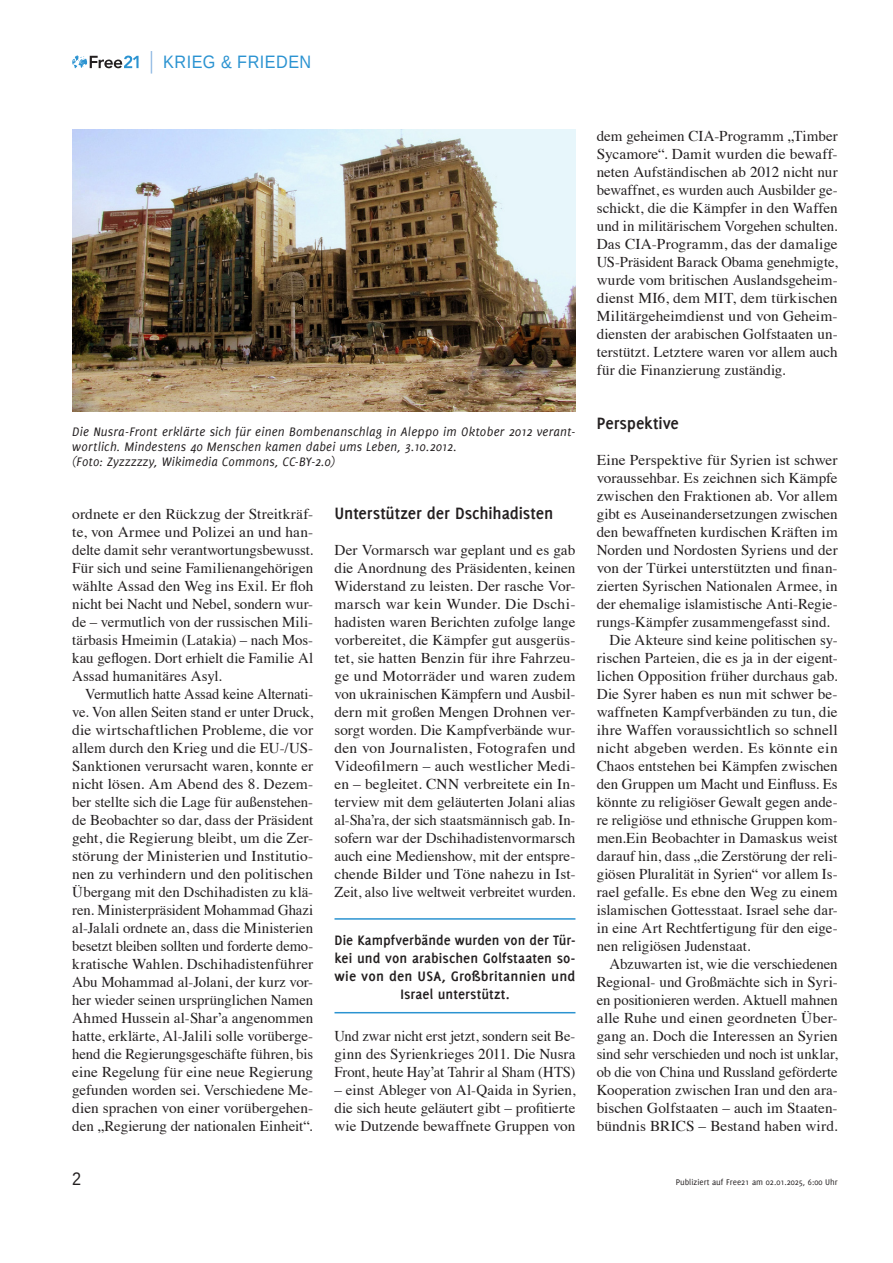
<style>
.page{position:relative;width:893px;height:1263px;background:#fff}
.page>*{position:absolute;margin:0;border:0;box-sizing:border-box;transform-origin:0 0}
.t1{font:700 18px "Delicious";letter-spacing:-.005em;color:#231f20}
.t2{font:18px "Liberation Sans";letter-spacing:.03em;color:#2b93d1;scale:.9 1}
.t3{font:18px "Liberation Sans";color:#231f20;scale:.9 1}
.t4{font:15px/18px "Times";color:#231f20;text-align:justify}
.t5{font:700 15px/18px "Delicious";letter-spacing:.01em;color:#231f20;text-align:center}
.t6{font:15px "Times";letter-spacing:.02em;color:#231f20}
.t7{font:italic 13.5px/15px "Delicious";letter-spacing:.015em;color:#231f20}
.t8{font:9px "Delicious";color:#231f20}
</style>
<div class="page">
<svg style="left:72px;top:55px;width:67px;height:13px"></svg>
<svg style="left:151px;top:51px;width:1px;height:23px"></svg>
<hr style="left:334px;top:918px;width:241px;height:2px;background:#2b93d1">
<hr style="left:334px;top:1012px;width:241px;height:1px;background:#2b93d1">
<img style="left:72px;top:130px;width:503px;height:281px">
<p class="t2" style="left:163px;top:51px;width:166px">KRIEG &amp; FRIEDEN</p>
<p class="t7" style="left:72px;top:424px;width:505px">Die Nusra-Front erklärte sich für einen Bombenanschlag in Aleppo im Oktober 2012 verant&shy;wortlich. Mindestens 40 Menschen kamen dabei ums Leben, 3.10.2012.<br>(Foto: Zyzzzzzy, Wikimedia Commons, CC-BY-2.0)</p>
<p class="t4" style="left:72px;top:504px;width:242px">ordnete er den Rückzug der Streitkräf&shy;te, von Armee und Polizei an und han&shy;delte damit sehr verantwortungsbewusst.<br>Für sich und seine Familienangehörigen wählte Assad den Weg ins Exil. Er floh nicht bei Nacht und Nebel, sondern wur&shy;de – vermutlich von der russischen Mili&shy;tärbasis Hmeimin (Latakia) – nach Mos&shy;kau geflogen. Dort erhielt die Familie Al Assad humanitäres Asyl.</p>
<p class="t4" style="left:72px;top:684px;width:242px;text-indent:13px">Vermutlich hatte Assad keine Alternati&shy;ve. Von allen Seiten stand er unter Druck, die wirtschaftlichen Probleme, die vor allem durch den Krieg und die EU-/US-Sanktionen verursacht waren, konnte er nicht lösen. Am Abend des 8. Dezem&shy;ber stellte sich die Lage für außenstehen&shy;de Beobachter so dar, dass der Präsident geht, die Regierung bleibt, um die Zer&shy;störung der Ministerien und Institutio&shy;nen zu verhindern und den politischen Übergang mit den Dschihadisten zu klä&shy;ren. Ministerpräsident Mohammad Ghazi al-Jalali ordnete an, dass die Ministerien besetzt bleiben sollten und forderte demo&shy;kratische Wahlen. Dschihadistenführer Abu Mohammad al-Jolani, der kurz vor&shy;her wieder seinen ursprünglichen Namen Ahmed Hussein al-Shar’a angenommen hatte, erklärte, Al-Jalili solle vorüberge&shy;hend die Regierungsgeschäfte führen, bis eine Regelung für eine neue Regierung gefunden worden sei. Verschiedene Me&shy;dien sprachen von einer vorübergehen&shy;den „Regierung der nationalen Einheit“.</p>
<p class="t1" style="left:334px;top:503px;width:220px">Unterstützer der Dschihadisten</p>
<p class="t4" style="left:334px;top:540px;width:243px">Der Vormarsch war geplant und es gab die Anordnung des Präsidenten, keinen Widerstand zu leisten. Der rasche Vor&shy;marsch war kein Wunder. Die Dschi&shy;hadisten waren Berichten zufolge lange vorbereitet, die Kämpfer gut ausgerüs&shy;tet, sie hatten Benzin für ihre Fahrzeu&shy;ge und Motorräder und waren zudem von ukrainischen Kämpfern und Ausbil&shy;dern mit großen Mengen Drohnen ver&shy;sorgt worden. Die Kampfverbände wur&shy;den von Journalisten, Fotografen und Videofilmern – auch westlicher Medi&shy;en – begleitet. CNN verbreitete ein In&shy;terview mit dem geläuterten Jolani alias al-Sha’ra, der sich staatsmännisch gab. In&shy;sofern war der Dschihadistenvormarsch auch eine Medienshow, mit der entspre&shy;chende Bilder und Töne nahezu in Ist-Zeit, also live weltweit verbreitet wurden.</p>
<p class="t5" style="left:334px;top:931px;width:242px">Die Kampfverbände wurden von der Tür&shy;kei und von arabischen Golfstaaten so&shy;wie von den USA, Großbritannien und Israel unterstützt.</p>
<p class="t4" style="left:334px;top:1026px;width:242px">Und zwar nicht erst jetzt, sondern seit Be&shy;ginn des Syrienkrieges 2011. Die Nusra Front, heute Hay’at Tahrir al Sham (HTS)</p>
<p class="t4" style="left:334px;top:1080px;width:242px">– einst Ableger von Al-Qaida in Syrien, die sich heute geläutert gibt – profitierte wie Dutzende bewaffnete Gruppen von</p>
<p class="t4" style="left:597px;top:126px;width:242px">dem geheimen CIA-Programm „Timber Sycamore“. Damit wurden die bewaff&shy;neten Aufständischen ab 2012 nicht nur bewaffnet, es wurden auch Ausbilder ge&shy;schickt, die die Kämpfer in den Waffen und in militärischem Vorgehen schulten.<br>Das CIA-Programm, das der damalige US-Präsident Barack Obama genehmigte, wurde vom britischen Auslandsgeheim&shy;dienst MI6, dem MIT, dem türkischen Militärgeheimdienst und von Geheim&shy;diensten der arabischen Golfstaaten un&shy;terstützt. Letztere waren vor allem auch für die Finanzierung zuständig.</p>
<p class="t1" style="left:597px;top:413px;width:84px">Perspektive</p>
<p class="t4" style="left:597px;top:450px;width:242px">Eine Perspektive für Syrien ist schwer</p>
<p class="t4" style="left:597px;top:468px;width:242px">voraussehbar. Es zeichnen sich Kämpfe</p>
<p class="t4" style="left:597px;top:486px;width:242px">zwischen den Fraktionen ab. Vor allem</p>
<p class="t4" style="left:597px;top:504px;width:242px">gibt es Auseinandersetzungen zwischen</p>
<p class="t4" style="left:597px;top:522px;width:242px">den bewaffneten kurdischen Kräften im</p>
<p class="t4" style="left:597px;top:540px;width:242px">Norden und Nordosten Syriens und der</p>
<p class="t4" style="left:597px;top:558px;width:242px">von der Türkei unterstützten und finan-</p>
<p class="t4" style="left:597px;top:576px;width:242px">zierten Syrischen Nationalen Armee, in</p>
<p class="t4" style="left:597px;top:594px;width:242px">der ehemalige islamistische Anti-Regie-</p>
<p class="t4" style="left:597px;top:612px;width:235px">rungs-Kämpfer zusammengefasst sind.</p>
<p class="t4" style="left:609px;top:630px;width:230px">Die Akteure sind keine politischen sy-</p>
<p class="t4" style="left:597px;top:648px;width:242px">rischen Parteien, die es ja in der eigent-</p>
<p class="t4" style="left:597px;top:666px;width:242px">lichen Opposition früher durchaus gab.</p>
<p class="t4" style="left:597px;top:684px;width:242px">Die Syrer haben es nun mit schwer be-</p>
<p class="t4" style="left:597px;top:702px;width:242px">waffneten Kampfverbänden zu tun, die</p>
<p class="t4" style="left:597px;top:720px;width:242px">ihre Waffen voraussichtlich so schnell</p>
<p class="t6" style="left:597px;top:734px;width:242px">nicht abgeben werden. Es könnte ein</p>
<p class="t4" style="left:597px;top:756px;width:242px">Chaos entstehen bei Kämpfen zwischen</p>
<p class="t4" style="left:597px;top:774px;width:242px">den Gruppen um Macht und Einfluss. Es</p>
<p class="t4" style="left:597px;top:792px;width:242px">könnte zu religiöser Gewalt gegen ande-</p>
<p class="t4" style="left:597px;top:810px;width:242px">re religiöse und ethnische Gruppen kom-</p>
<p class="t4" style="left:597px;top:828px;width:242px">men.Ein Beobachter in Damaskus weist</p>
<p class="t4" style="left:597px;top:846px;width:242px">darauf hin, dass „die Zerstörung der reli-</p>
<p class="t4" style="left:597px;top:864px;width:242px">giösen Pluralität in Syrien“ vor allem Is-</p>
<p class="t4" style="left:597px;top:882px;width:242px">rael gefalle. Es ebne den Weg zu einem</p>
<p class="t4" style="left:597px;top:900px;width:242px">islamischen Gottesstaat. Israel sehe dar-</p>
<p class="t4" style="left:597px;top:918px;width:242px">in eine Art Rechtfertigung für den eige-</p>
<p class="t4" style="left:597px;top:936px;width:155px">nen religiösen Judenstaat.</p>
<p class="t4" style="left:609px;top:954px;width:230px">Abzuwarten ist, wie die verschiedenen</p>
<p class="t4" style="left:597px;top:972px;width:242px">Regional- und Großmächte sich in Syri-</p>
<p class="t4" style="left:597px;top:990px;width:242px">en positionieren werden. Aktuell mahnen</p>
<p class="t4" style="left:597px;top:1008px;width:242px">alle Ruhe und einen geordneten Über-</p>
<p class="t4" style="left:597px;top:1026px;width:242px">gang an. Doch die Interessen an Syrien</p>
<p class="t4" style="left:597px;top:1044px;width:242px">sind sehr verschieden und noch ist unklar,</p>
<p class="t4" style="left:597px;top:1062px;width:242px">ob die von China und Russland geförderte</p>
<p class="t4" style="left:597px;top:1080px;width:242px">Kooperation zwischen Iran und den ara-</p>
<p class="t4" style="left:597px;top:1098px;width:242px">bischen Golfstaaten – auch im Staaten-</p>
<p class="t4" style="left:597px;top:1116px;width:242px">bündnis BRICS – Bestand haben wird.</p>
<p class="t3" style="left:72px;top:1168px;width:12px">2</p>
<p class="t8" style="left:676px;top:1177px;width:163px">Publiziert auf Free21 am 02.01.2025, 6:00 Uhr</p>
</div>
